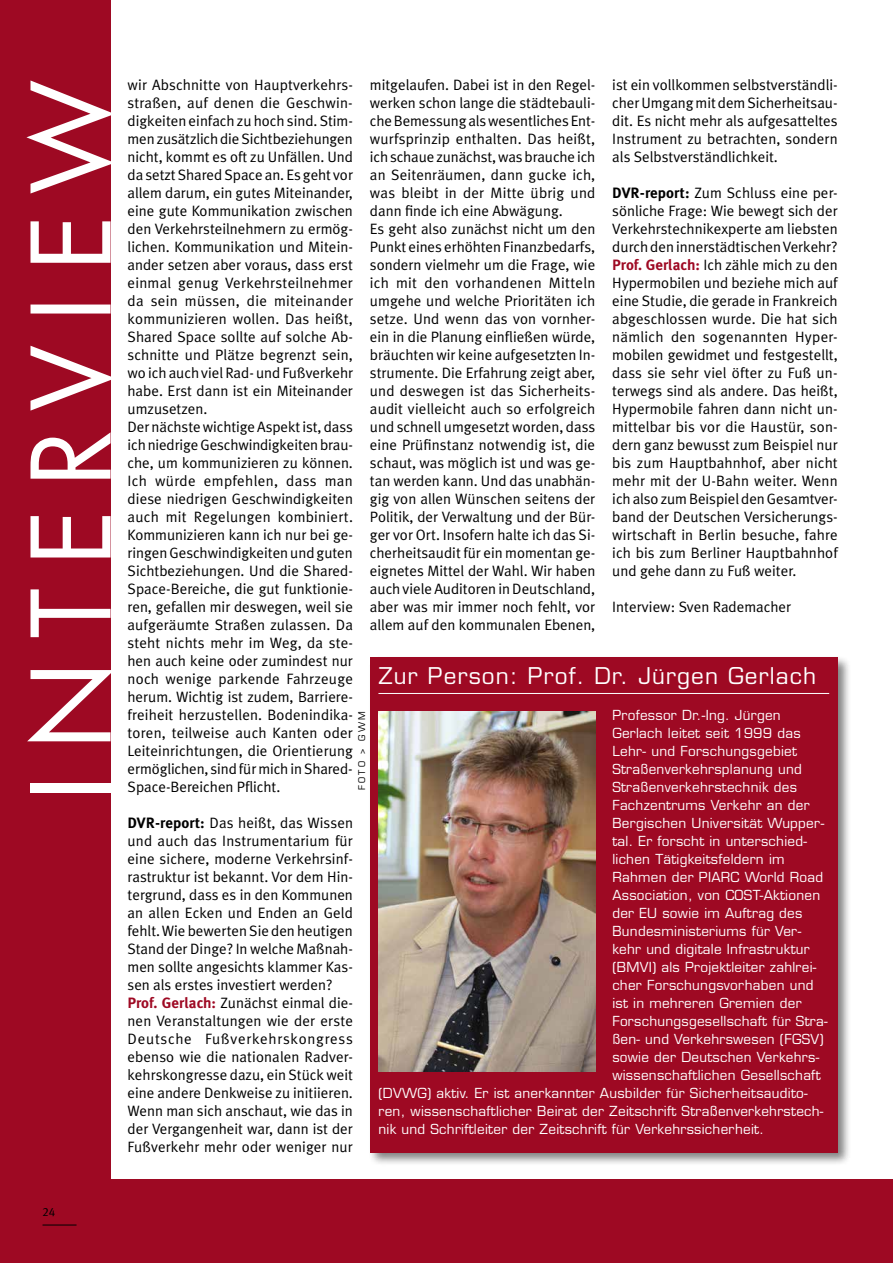
<style>
.page{position:relative;width:893px;height:1263px;background:#fff}
.page>*{position:absolute;margin:0;border:0;box-sizing:border-box;transform-origin:0 0}
.t1{font:22.5px "Eurostile";letter-spacing:.05em;color:#fff}
.t2{font:15px/18px "Meta Plus Normal";color:#000}
.t3{font:13.5px "Eurostile";letter-spacing:.02em;color:#fff}
.t4{font:12px "Meta Plus Normal Caps";color:#000}
.t5{font:9px "Eurostile";color:#000}
.s1{font-family:"Meta Plus";font-weight:700}
.s2{font-family:"Meta Plus";font-weight:700;color:#9e0923}
</style>
<div class="page">
<div style="left:0;top:0;width:111px;height:1263px;background:#9e0923"></div>
<div style="left:0;top:1179px;width:893px;height:84px;background:#9e0923"></div>
<svg style="left:26px;top:80px;width:85px;height:661px"></svg>
<div style="left:31px;top:783px;width:80px;height:9px;background:#fff"></div>
<div style="left:368px;top:655px;width:484px;height:511px;background:#000;opacity:.5"></div>
<div style="left:370px;top:657px;width:468px;height:495px;background:#9e0923"></div>
<hr style="left:378px;top:693px;width:451px;height:1px;background:#fff">
<img style="left:378px;top:711px;width:217px;height:360px">
<hr style="left:43px;top:1225px;width:34px;height:1px;background:#000">
<p class="t4" style="left:43px;top:1204px;width:14px">24</p>
<p class="t2" style="left:128px;top:76px;width:227px">wir Abschnitte von Hauptverkehrs&shy;straßen, auf denen die Geschwin&shy;digkeiten einfach zu hoch sind. Stim&shy;men zusätzlich die Sichtbeziehungen nicht, kommt es oft zu Unfällen. Und da setzt Shared Space an. Es geht vor allem darum, ein gutes Miteinander, eine gute Kommunikation zwischen den Verkehrsteilnehmern zu ermög&shy;lichen. Kommunikation und Mitein&shy;ander setzen aber voraus, dass erst einmal genug Verkehrsteilnehmer da sein müssen, die miteinander kommunizieren wollen. Das heißt, Shared Space sollte auf solche Ab&shy;schnitte und Plätze begrenzt sein, wo ich auch viel Rad- und Fußverkehr habe. Erst dann ist ein Miteinander umzusetzen.<br>Der nächste wichtige Aspekt ist, dass ich niedrige Geschwindigkeiten brau&shy;che, um kommunizieren zu können.<br>Ich würde empfehlen, dass man diese niedrigen Geschwindigkeiten auch mit Regelungen kombiniert.<br>Kommunizieren kann ich nur bei ge&shy;ringen Geschwindigkeiten und guten Sichtbeziehungen. Und die Shared-Space-Bereiche, die gut funktionie&shy;ren, gefallen mir deswegen, weil sie aufgeräumte Straßen zulassen. Da steht nichts mehr im Weg, da ste&shy;hen auch keine oder zumindest nur noch wenige parkende Fahrzeuge herum. Wichtig ist zudem, Barriere&shy;freiheit herzustellen. Bodenindika&shy;toren, teilweise auch Kanten oder Leiteinrichtungen, die Orientierung ermöglichen, sind für mich in Shared-Space-Bereichen Pflicht.</p>
<p class="t2" style="left:128px;top:814px;width:227px"><span class="s1">DVR-report:</span> Das heißt, das Wissen und auch das Instrumentarium für eine sichere, moderne Verkehrsinf&shy;rastruktur ist bekannt. Vor dem Hin&shy;tergrund, dass es in den Kommunen an allen Ecken und Enden an Geld fehlt. Wie bewerten Sie den heutigen Stand der Dinge? In welche Maßnah&shy;men sollte angesichts klammer Kas&shy;sen als erstes investiert werden?<br><span class="s2">Prof. Gerlach:</span> Zunächst einmal die&shy;nen Veranstaltungen wie der erste Deutsche Fußverkehrskongress ebenso wie die nationalen Radver&shy;kehrskongresse dazu, ein Stück weit eine andere Denkweise zu initiieren.<br>Wenn man sich anschaut, wie das in der Vergangenheit war, dann ist der Fußverkehr mehr oder weniger nur</p>
<p class="t2" style="left:370px;top:76px;width:227px">mitgelaufen. Dabei ist in den Regel&shy;werken schon lange die städtebauli&shy;che Bemessung als wesentliches Ent&shy;wurfsprinzip enthalten. Das heißt, ich schaue zunächst, was brauche ich an Seitenräumen, dann gucke ich, was bleibt in der Mitte übrig und dann finde ich eine Abwägung.<br>Es geht also zunächst nicht um den Punkt eines erhöhten Finanzbedarfs, sondern vielmehr um die Frage, wie ich mit den vorhandenen Mitteln umgehe und welche Prioritäten ich setze. Und wenn das von vornher&shy;ein in die Planung einfließen würde, bräuchten wir keine aufgesetzten In&shy;strumente. Die Erfahrung zeigt aber, und deswegen ist das Sicherheits&shy;audit vielleicht auch so erfolgreich und schnell umgesetzt worden, dass eine Prüfinstanz notwendig ist, die schaut, was möglich ist und was ge&shy;tan werden kann. Und das unabhän&shy;gig von allen Wünschen seitens der Politik, der Verwaltung und der Bür&shy;ger vor Ort. Insofern halte ich das Si&shy;cherheitsaudit für ein momentan ge&shy;eignetes Mittel der Wahl. Wir haben auch viele Auditoren in Deutschland, aber was mir immer noch fehlt, vor allem auf den kommunalen Ebenen,</p>
<p class="t2" style="left:612px;top:76px;width:227px;text-align:justify">ist ein vollkommen selbstverständli&shy;cher Umgang mit dem Sicherheitsau&shy;dit. Es nicht mehr als aufgesatteltes Instrument zu betrachten, sondern als Selbstverständlichkeit.</p>
<p class="t2" style="left:612px;top:184px;width:227px;text-align:justify"><span class="s1">DVR-report:</span> Zum Schluss eine per&shy;sönliche Frage: Wie bewegt sich der Verkehrstechnikexperte am liebsten durch den innerstädtischen Verkehr?<br><span class="s2">Prof. Gerlach:</span> Ich zähle mich zu den Hypermobilen und beziehe mich auf eine Studie, die gerade in Frankreich abgeschlossen wurde. Die hat sich nämlich den sogenannten Hyper&shy;mobilen gewidmet und festgestellt, dass sie sehr viel öfter zu Fuß un&shy;terwegs sind als andere. Das heißt, Hypermobile fahren dann nicht un&shy;mittelbar bis vor die Haustür, son&shy;dern ganz bewusst zum Beispiel nur bis zum Hauptbahnhof, aber nicht mehr mit der U-Bahn weiter. Wenn ich also zum Beispiel den Gesamtver&shy;band der Deutschen Versicherungs&shy;wirtschaft in Berlin besuche, fahre ich bis zum Berliner Hauptbahnhof und gehe dann zu Fuß weiter.</p>
<p class="t2" style="left:612px;top:598px;width:180px">Interview: Sven Rademacher</p>
<h1 class="t1" style="left:378px;top:662px;width:439px">Zur Person: Prof. Dr. Jürgen Gerlach</h1>
<p class="t3" style="left:612px;top:707px;width:170px">Professor Dr.-Ing. Jürgen</p>
<p class="t3" style="left:612px;top:725px;width:190px">Gerlach leitet seit 1999 das</p>
<p class="t3" style="left:612px;top:743px;width:186px">Lehr- und Forschungsgebiet</p>
<p class="t3" style="left:612px;top:761px;width:191px">Straßenverkehrsplanung und</p>
<p class="t3" style="left:612px;top:779px;width:186px">Straßenverkehrstechnik des</p>
<p class="t3" style="left:612px;top:797px;width:199px">Fachzentrums Verkehr an der</p>
<p class="t3" style="left:612px;top:815px;width:213px">Bergischen Universität Wupper-</p>
<p class="t3" style="left:612px;top:833px;width:196px">tal. Er forscht in unterschied-</p>
<p class="t3" style="left:612px;top:851px;width:174px">lichen Tätigkeitsfeldern im</p>
<p class="t3" style="left:612px;top:869px;width:212px">Rahmen der PIARC World Road</p>
<p class="t3" style="left:612px;top:887px;width:209px">Association, von COST-Aktionen</p>
<p class="t3" style="left:612px;top:905px;width:192px">der EU sowie im Auftrag des</p>
<p class="t3" style="left:612px;top:923px;width:190px">Bundesministeriums für Ver-</p>
<p class="t3" style="left:612px;top:941px;width:199px">kehr und digitale Infrastruktur</p>
<p class="t3" style="left:612px;top:959px;width:206px">(BMVI) als Projektleiter zahlrei-</p>
<p class="t3" style="left:612px;top:977px;width:203px">cher Forschungsvorhaben und</p>
<p class="t3" style="left:612px;top:995px;width:191px">ist in mehreren Gremien der</p>
<p class="t3" style="left:612px;top:1013px;width:217px">Forschungsgesellschaft für Stra-</p>
<p class="t3" style="left:612px;top:1031px;width:213px">ßen- und Verkehrswesen (FGSV)</p>
<p class="t3" style="left:612px;top:1049px;width:208px">sowie der Deutschen Verkehrs-</p>
<p class="t3" style="left:612px;top:1067px;width:210px">wissenschaftlichen Gesellschaft</p>
<p class="t3" style="left:378px;top:1085px;width:431px">(DVWG) aktiv. Er ist anerkannter Ausbilder für Sicherheitsaudito-</p>
<p class="t3" style="left:378px;top:1103px;width:447px">ren, wissenschaftlicher Beirat der Zeitschrift Straßenverkehrstech-</p>
<p class="t3" style="left:378px;top:1121px;width:387px">nik und Schriftleiter der Zeitschrift für Verkehrssicherheit.</p>
<p class="t5" style="left:356px;top:790px;width:81px;rotate:-90deg">FOTO &gt; GWM</p>
</div>
